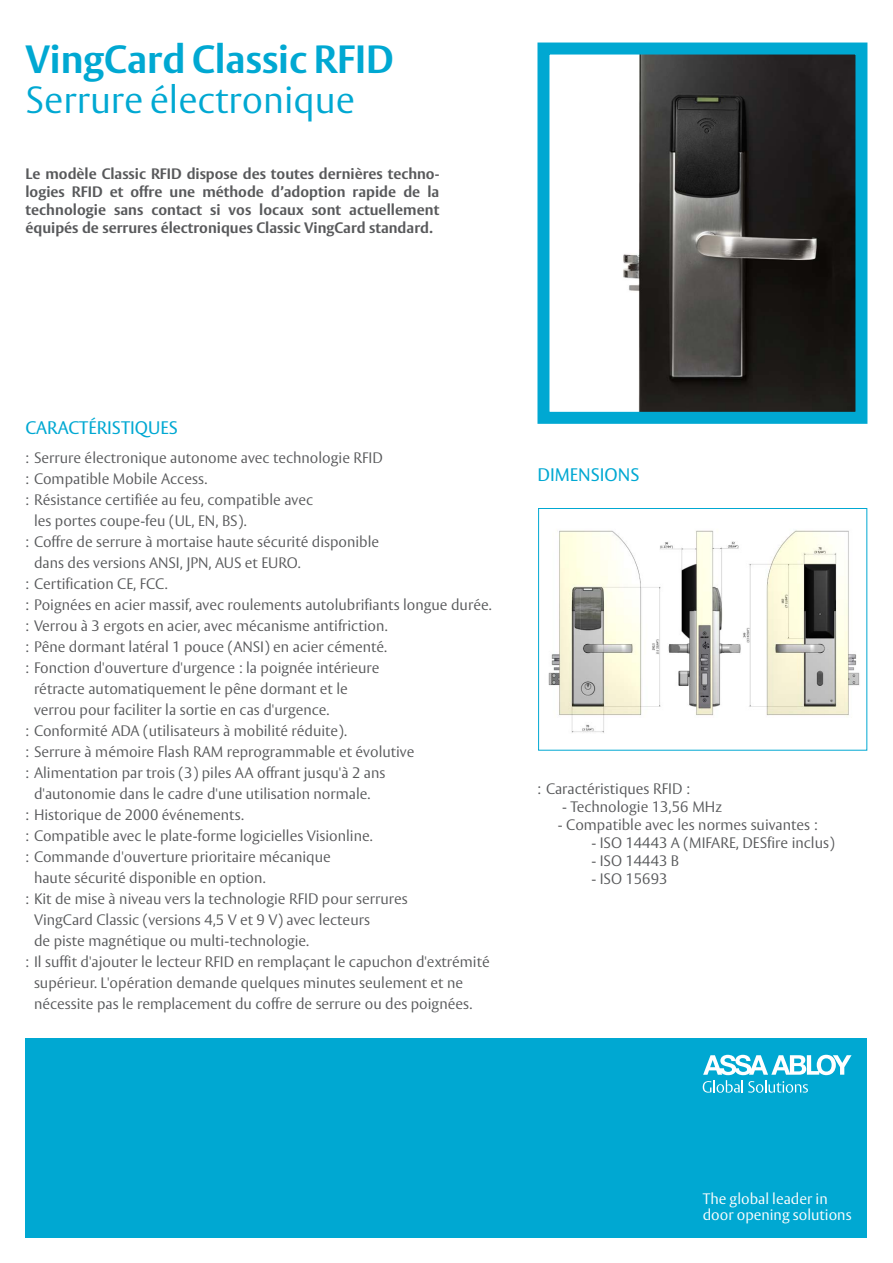
<style>
.page{position:relative;width:893px;height:1263px;background:#fff}
.page>*{position:absolute;margin:0;border:0;box-sizing:border-box;transform-origin:0 0}
.Rubrik_pos{font:700 39px "ASSA Vesta";color:#00a8d2}
.Rubrik_pos-2{font:300 37.5px "ASSA Vesta";color:#00a8d2}
.DS_Heading_3{font:18px "ASSA Vesta";color:#00a8d2}
.DS_Heading_2{font:18px "ASSA Vesta";color:#00a8d2}
.t1{font:300 15px/21px "ASSA Vesta";color:#58595b}
.DS_Brødtekst{font:700 15px/18px "ASSA Vesta";color:#58595b;text-align:justify}
.Bröd_neg{font:300 15px/16.5px "ASSA Vesta";color:#fff}
</style>
<div class="page">
<img style="left:623px;top:56px;width:231px;height:355px">
<div style="left:537px;top:43px;width:330px;height:381px;border:12px solid #00a8d2"></div>
<img style="left:548px;top:530px;width:312px;height:203px">
<div style="left:538px;top:508px;width:329px;height:242px;border:1px solid #00a8d2"></div>
<div style="left:26px;top:1038px;width:841px;height:199px;background:#00a8d2"></div>
<svg style="left:703px;top:1055px;width:148px;height:38px"></svg>
<p class="Rubrik_pos" style="left:26px;top:35px;width:370px">VingCard Classic RFID</p>
<p class="Rubrik_pos-2" style="left:26px;top:78px;width:331px">Serrure électronique</p>
<p class="DS_Brødtekst" style="left:26px;top:165px;width:415px">Le modèle Classic RFID dispose des toutes dernières techno&shy;logies RFID et offre une méthode d’adoption rapide de la technologie sans contact si vos locaux sont actuellement équipés de serrures électroniques Classic VingCard standard.</p>
<p class="DS_Heading_3" style="left:26px;top:416px;width:154px">CARACTÉRISTIQUES</p>
<p class="t1" style="left:26px;top:448px;width:359px">: Serrure électronique autonome avec technologie RFID</p>
<p class="t1" style="left:26px;top:469px;width:183px">: Compatible Mobile Access.</p>
<p class="t1" style="left:34px;top:490px;width:281px;text-indent:-9px">: Résistance certifiée au feu, compatible avec les portes coupe-feu (UL, EN, BS).</p>
<p class="t1" style="left:34px;top:532px;width:347px;text-indent:-9px">: Coffre de serrure à mortaise haute sécurité disponible dans des versions ANSI, JPN, AUS et EURO.</p>
<p class="t1" style="left:26px;top:574px;width:144px">: Certification CE, FCC.</p>
<p class="t1" style="left:26px;top:595px;width:467px">: Poignées en acier massif, avec roulements autolubrifiants longue durée.</p>
<p class="t1" style="left:26px;top:616px;width:364px">: Verrou à 3 ergots en acier, avec mécanisme antifriction.</p>
<p class="t1" style="left:26px;top:637px;width:363px">: Pêne dormant latéral 1 pouce (ANSI) en acier cémenté.</p>
<p class="t1" style="left:34px;top:658px;width:347px;text-indent:-9px">: Fonction d'ouverture d'urgence : la poignée intérieure rétracte automatiquement le pêne dormant et le verrou pour faciliter la sortie en cas d'urgence.</p>
<p class="t1" style="left:26px;top:721px;width:323px">: Conformité ADA (utilisateurs à mobilité réduite).</p>
<p class="t1" style="left:26px;top:742px;width:390px">: Serrure à mémoire Flash RAM reprogrammable et évolutive</p>
<p class="t1" style="left:26px;top:763px;width:361px;text-align:center">: Alimentation par trois (3) piles AA offrant jusqu'à 2 ans d'autonomie dans le cadre d'une utilisation normale.</p>
<p class="t1" style="left:26px;top:805px;width:220px">: Historique de 2000 événements.</p>
<p class="t1" style="left:26px;top:826px;width:349px">: Compatible avec le plate-forme logicielles Visionline.</p>
<p class="t1" style="left:34px;top:847px;width:298px;text-indent:-9px">: Commande d'ouverture prioritaire mécanique haute sécurité disponible en option.</p>
<p class="t1" style="left:34px;top:889px;width:375px;text-indent:-9px">: Kit de mise à niveau vers la technologie RFID pour serrures<br>VingCard Classic (versions 4,5 V et 9 V) avec lecteurs<br>de piste magnétique ou multi-technologie.</p>
<p class="t1" style="left:34px;top:952px;width:457px;text-indent:-9px">: Il suffit d'ajouter le lecteur RFID en remplaçant le capuchon d'extrémité supérieur. L'opération demande quelques minutes seulement et ne nécessite pas le remplacement du coffre de serrure ou des poignées.</p>
<p class="DS_Heading_2" style="left:537px;top:463px;width:103px">DIMENSIONS</p>
<p class="t1" style="left:537px;top:779px;width:154px">: Caractéristiques RFID :</p>
<p class="t1" style="left:562px;top:797px;width:161px">- Technologie 13,56 MHz</p>
<p class="t1" style="left:558px;top:815px;width:261px">- Compatible avec les normes suivantes :</p>
<p class="t1" style="left:591px;top:833px;width:245px">- ISO 14443 A (MIFARE, DESfire inclus)</p>
<p class="t1" style="left:591px;top:851px;width:89px">- ISO 14443 B</p>
<p class="t1" style="left:591px;top:869px;width:77px">- ISO 15693</p>
<p class="Bröd_neg" style="left:703px;top:1191px;width:150px">The global leader in door opening solutions</p>
</div>
